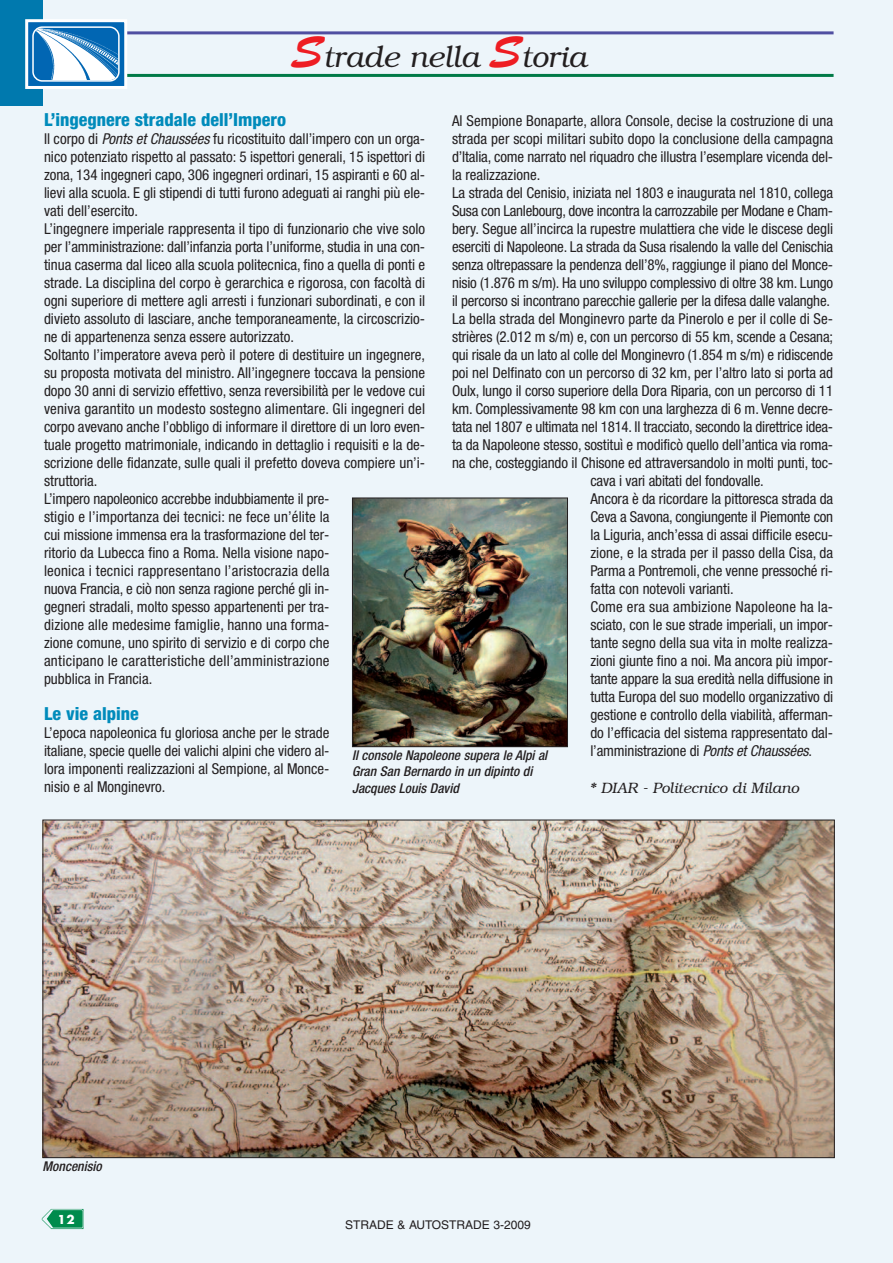
<style>
.page{position:relative;width:893px;height:1263px;background:#edf5fa}
.page>*{position:absolute;margin:0;border:0;box-sizing:border-box;transform-origin:0 0}
.t1{font:italic 300 30px "Bookman";color:#231f20}
.t2{font:800 condensed 18px "Helvetica Neue";color:#008bbb}
.t3{font:condensed 15px/18px "Helvetica Neue";color:#231f20}
.t4{font:condensed 15px "Helvetica Neue";letter-spacing:-.02em;color:#231f20}
.t5{font:italic 300 15px "Bookman";color:#231f20}
.t6{font:italic 500 condensed 13.5px/16.2px "Helvetica Neue";color:#231f20}
.t7{font:12px "Helvetica";color:#231f20}
.t8{font:700 12px "Futura";color:#fff}
.s1{font-family:"Brush Script";font-weight:400;font-style:normal;font-size:45px;color:#ee1d23}
.s2{font-style:italic}
</style>
<div class="page">
<img style="left:42px;top:1209px;width:41px;height:20px">
<hr style="left:44px;top:31px;width:790px;height:3px;background:#504fa1">
<hr style="left:44px;top:74px;width:790px;height:3px;background:#017a47">
<div style="left:0;top:0;width:42px;height:106px;background:#0079ae"></div>
<div style="left:28px;top:22px;width:96px;height:64px;background:#0166b3"></div>
<div style="left:25px;top:19px;width:102px;height:70px;border:3px solid #fff"></div>
<svg style="left:32px;top:26px;width:88px;height:56px"></svg>
<img style="left:45px;top:822px;width:788px;height:334px">
<img style="left:354px;top:500px;width:212px;height:245px">
<div style="left:352px;top:498px;width:216px;height:249px;border:1px solid #231f20"></div>
<h1 class="t1" style="left:291px;top:40px;width:297px"><span class="s1">S</span>trade nella <span class="s1">S</span>toria</h1>
<p class="t2" style="left:44px;top:113px;width:244px">L’ingegnere stradale dell’Impero</p>
<p class="t3" style="left:44px;top:131px;width:383px">Il corpo di <span class="s2">Ponts et Chaussées</span> fu ricostituito dall’impero con un orga&shy;nico potenziato rispetto al passato: 5 ispettori generali, 15 ispettori di zona, 134 ingegneri capo, 306 ingegneri ordinari, 15 aspiranti e 60 al&shy;lievi alla scuola. E gli stipendi di tutti furono adeguati ai ranghi più ele&shy;vati dell’esercito.<br>L’ingegnere imperiale rappresenta il tipo di funzionario che vive solo per l’amministrazione: dall’infanzia porta l’uniforme, studia in una con&shy;tinua caserma dal liceo alla scuola politecnica, fino a quella di ponti e strade. La disciplina del corpo è gerarchica e rigorosa, con facoltà di ogni superiore di mettere agli arresti i funzionari subordinati, e con il divieto assoluto di lasciare, anche temporaneamente, la circoscrizio&shy;ne di appartenenza senza essere autorizzato.<br>Soltanto l’imperatore aveva però il potere di destituire un ingegnere, su proposta motivata del ministro. All’ingegnere toccava la pensione dopo 30 anni di servizio effettivo, senza reversibilità per le vedove cui veniva garantito un modesto sostegno alimentare. Gli ingegneri del corpo avevano anche l’obbligo di informare il direttore di un loro even&shy;tuale progetto matrimoniale, indicando in dettaglio i requisiti e la de&shy;scrizione delle fidanzate, sulle quali il prefetto doveva compiere un’i&shy;struttoria.<br>L’impero napoleonico accrebbe indubbiamente il pre-<br>stigio e l’importanza dei tecnici: ne fece un’élite la<br>cui missione immensa era la trasformazione del ter-<br>ritorio da Lubecca fino a Roma. Nella visione napo-<br>leonica i tecnici rappresentano l’aristocrazia della<br>nuova Francia, e ciò non senza ragione perché gli in-<br>gegneri stradali, molto spesso appartenenti per tra-<br>dizione alle medesime famiglie, hanno una forma-<br>zione comune, uno spirito di servizio e di corpo che<br>anticipano le caratteristiche dell’amministrazione<br>pubblica in Francia.</p>
<p class="t2" style="left:44px;top:707px;width:96px">Le vie alpine</p>
<p class="t3" style="left:44px;top:725px;width:287px;text-align:justify">L’epoca napoleonica fu gloriosa anche per le strade italiane, specie quelle dei valichi alpini che videro al&shy;lora imponenti realizzazioni al Sempione, al Monce&shy;nisio e al Monginevro.</p>
<p class="t3" style="left:452px;top:113px;width:383px">Al Sempione Bonaparte, allora Console, decise la costruzione di una</p>
<p class="t3" style="left:452px;top:131px;width:383px">strada per scopi militari subito dopo la conclusione della campagna</p>
<p class="t3" style="left:452px;top:149px;width:383px">d’Italia, come narrato nel riquadro che illustra l’esemplare vicenda del-</p>
<p class="t3" style="left:452px;top:167px;width:90px">la realizzazione.</p>
<p class="t3" style="left:452px;top:185px;width:383px">La strada del Cenisio, iniziata nel 1803 e inaugurata nel 1810, collega</p>
<p class="t4" style="left:452px;top:205px;width:383px">Susa con Lanlebourg, dove incontra la carrozzabile per Modane e Cham-</p>
<p class="t3" style="left:452px;top:221px;width:383px">bery. Segue all’incirca la rupestre mulattiera che vide le discese degli</p>
<p class="t3" style="left:452px;top:239px;width:383px">eserciti di Napoleone. La strada da Susa risalendo la valle del Cenischia</p>
<p class="t3" style="left:452px;top:257px;width:383px">senza oltrepassare la pendenza dell’8%, raggiunge il piano del Monce-</p>
<p class="t3" style="left:452px;top:275px;width:383px">nisio (1.876 m s/m). Ha uno sviluppo complessivo di oltre 38 km. Lungo</p>
<p class="t3" style="left:452px;top:293px;width:380px">il percorso si incontrano parecchie gallerie per la difesa dalle valanghe.</p>
<p class="t3" style="left:452px;top:311px;width:383px">La bella strada del Monginevro parte da Pinerolo e per il colle di Se-</p>
<p class="t3" style="left:452px;top:329px;width:383px">strières (2.012 m s/m) e, con un percorso di 55 km, scende a Cesana;</p>
<p class="t3" style="left:452px;top:347px;width:383px">qui risale da un lato al colle del Monginevro (1.854 m s/m) e ridiscende</p>
<p class="t3" style="left:452px;top:365px;width:383px">poi nel Delfinato con un percorso di 32 km, per l’altro lato si porta ad</p>
<p class="t3" style="left:452px;top:383px;width:383px">Oulx, lungo il corso superiore della Dora Riparia, con un percorso di 11</p>
<p class="t3" style="left:452px;top:401px;width:383px">km. Complessivamente 98 km con una larghezza di 6 m. Venne decre-</p>
<p class="t4" style="left:452px;top:421px;width:383px">tata nel 1807 e ultimata nel 1814. Il tracciato, secondo la direttrice idea-</p>
<p class="t3" style="left:452px;top:437px;width:383px">ta da Napoleone stesso, sostituì e modificò quello dell’antica via roma-</p>
<p class="t3" style="left:452px;top:455px;width:383px">na che, costeggiando il Chisone ed attraversandolo in molti punti, toc-</p>
<p class="t3" style="left:590px;top:473px;width:175px">cava i vari abitati del fondovalle.</p>
<p class="t3" style="left:590px;top:491px;width:244px">Ancora è da ricordare la pittoresca strada da</p>
<p class="t3" style="left:590px;top:509px;width:244px">Ceva a Savona, congiungente il Piemonte con</p>
<p class="t3" style="left:590px;top:527px;width:244px">la Liguria, anch’essa di assai difficile esecu-</p>
<p class="t3" style="left:590px;top:545px;width:244px">zione, e la strada per il passo della Cisa, da</p>
<p class="t3" style="left:590px;top:563px;width:244px">Parma a Pontremoli, che venne pressoché ri-</p>
<p class="t3" style="left:590px;top:581px;width:145px">fatta con notevoli varianti.</p>
<p class="t3" style="left:590px;top:599px;width:244px">Come era sua ambizione Napoleone ha la-</p>
<p class="t3" style="left:590px;top:617px;width:244px">sciato, con le sue strade imperiali, un impor-</p>
<p class="t3" style="left:590px;top:635px;width:244px">tante segno della sua vita in molte realizza-</p>
<p class="t3" style="left:590px;top:653px;width:244px">zioni giunte fino a noi. Ma ancora più impor-</p>
<p class="t3" style="left:590px;top:671px;width:244px">tante appare la sua eredità nella diffusione in</p>
<p class="t3" style="left:590px;top:689px;width:244px">tutta Europa del suo modello organizzativo di</p>
<p class="t3" style="left:590px;top:707px;width:244px">gestione e controllo della viabilità, afferman-</p>
<p class="t3" style="left:590px;top:725px;width:244px">do l’efficacia del sistema rappresentato dal-</p>
<p class="t3" style="left:590px;top:743px;width:223px">l’amministrazione di <span class="s2">Ponts et Chaussées</span>.</p>
<p class="t5" style="left:589px;top:779px;width:211px">* DIAR - Politecnico di Milano</p>
<p class="t6" style="left:352px;top:748px;width:197px">Il console Napoleone supera le Alpi al<br>Gran San Bernardo in un dipinto di<br>Jacques Louis David</p>
<p class="t6" style="left:43px;top:1159px;width:61px">Moncenisio</p>
<p class="t8" style="left:58px;top:1214px;width:19px">12</p>
<p class="t7" style="left:345px;top:1220px;width:187px">STRADE &amp; AUTOSTRADE 3-2009</p>
</div>
